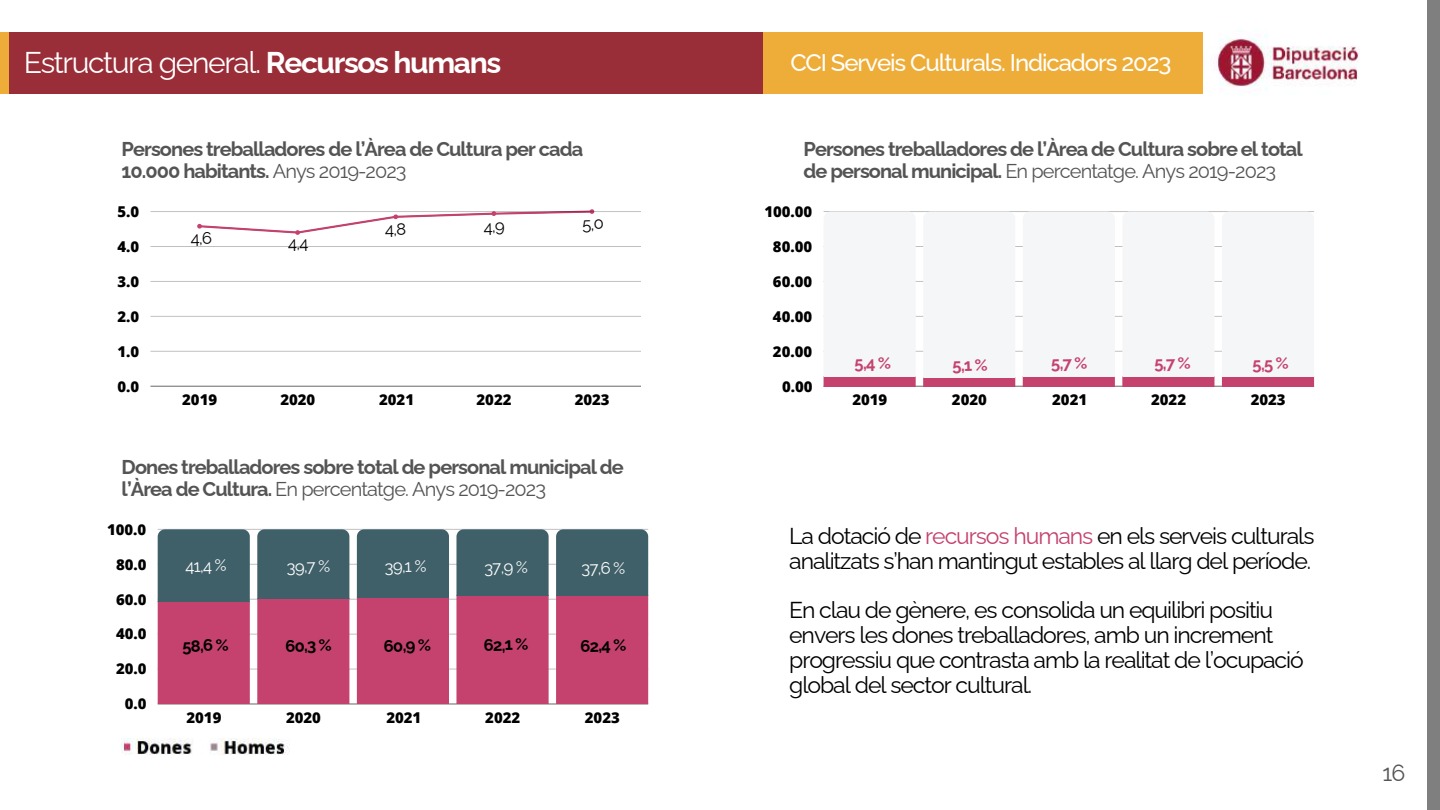
<style>
.page{position:relative;width:1440px;height:810px;background:#fff}
.page>*{position:absolute;margin:0;border:0;box-sizing:border-box;transform-origin:0 0}
.t1{font:30px "Raleway";letter-spacing:-.045em;color:#fff}
.t2{font:500 24px "Raleway";letter-spacing:-.045em;color:#fff}
.t3{font:23px/24.8px "Raleway";letter-spacing:-.045em;color:#000}
.t4{font:23px "Raleway";color:#545454}
.t5{font:700 20px/21.8px "Raleway";letter-spacing:-.045em;color:#545454}
.t6{font:700 16.6px "Raleway";color:#000}
.t7{font:16.6px "Raleway";color:#fff}
.t8{font:700 16.6px "Raleway";color:#c5416e}
.t9{font:800 14.9px "Open Sans";color:#000}
.s1{font-weight:700}
.s2{font-weight:400}
.s3{color:#c5416e}
</style>
<div class="page">
<hr style="left:824px;top:386px;width:490px;height:1px;background:#000;opacity:.6">
<hr style="left:824px;top:351px;width:490px;height:1px;background:#cecece">
<hr style="left:824px;top:316px;width:490px;height:1px;background:#000;opacity:.25">
<hr style="left:824px;top:281px;width:490px;height:1px;background:#000;opacity:.25">
<hr style="left:824px;top:246px;width:490px;height:1px;background:#000;opacity:.25">
<hr style="left:824px;top:211px;width:490px;height:1px;background:#000;opacity:.25">
<div style="left:824px;top:246px;width:92px;height:140px;background:#f5f6f7"></div>
<div style="left:923px;top:246px;width:92px;height:140px;background:#f5f6f7"></div>
<div style="left:1023px;top:246px;width:92px;height:140px;background:#f5f6f7"></div>
<div style="left:1122px;top:246px;width:92px;height:140px;background:#f5f6f7"></div>
<div style="left:1222px;top:246px;width:92px;height:140px;background:#f5f6f7"></div>
<hr style="left:158px;top:704px;width:490px;height:1px;background:#b5b5b5">
<hr style="left:158px;top:669px;width:490px;height:1px;background:#000;opacity:.25">
<hr style="left:158px;top:634px;width:490px;height:1px;background:#000;opacity:.25">
<hr style="left:158px;top:599px;width:490px;height:1px;background:#000;opacity:.25">
<hr style="left:158px;top:564px;width:490px;height:1px;background:#000;opacity:.25">
<hr style="left:158px;top:529px;width:490px;height:1px;background:#c9c9c9">
<svg style="left:158px;top:529px;width:92px;height:175px;background:#8e4e6c"></svg>
<svg style="left:257px;top:529px;width:92px;height:175px;background:#914f6e"></svg>
<svg style="left:357px;top:529px;width:92px;height:175px;background:#914d6c"></svg>
<svg style="left:456px;top:529px;width:93px;height:175px;background:#934e6d"></svg>
<svg style="left:556px;top:529px;width:92px;height:175px;background:#924d6c"></svg>
<hr style="left:150px;top:386px;width:491px;height:1px;background:#939393">
<hr style="left:150px;top:351px;width:491px;height:1px;background:#cecece">
<hr style="left:150px;top:316px;width:491px;height:1px;background:#c9c9c9">
<hr style="left:150px;top:281px;width:491px;height:1px;background:#c4c4c4">
<hr style="left:150px;top:246px;width:491px;height:1px;background:#bfbfbf">
<hr style="left:150px;top:211px;width:491px;height:1px;background:#c4c4c4">
<img style="left:122px;top:739px;width:168px;height:16px">
<div style="left:762px;top:32px;width:442px;height:62px;background:#eead38"></div>
<div style="left:9px;top:32px;width:753px;height:62px;background:#992d38"></div>
<div style="left:0;top:32px;width:9px;height:62px;background:#eead38"></div>
<img style="left:1214px;top:34px;width:145px;height:57px">
<div style="left:1427px;top:0;width:13px;height:810px;background:#7f7f7f"></div>
<svg style="left:197px;top:209px;width:398px;height:26px"></svg>
<h1 class="t1" style="left:24px;top:45px;width:479px">Estructura general. <span class="s1">Recursos humans</span></h1>
<p class="t2" style="left:790px;top:48px;width:383px">CCI Serveis Culturals. Indicadors 2023</p>
<p class="t5" style="left:122px;top:138px;width:463px">Persones treballadores de l’Àrea de Cultura per cada<br>10.000 habitants. <span class="s2">Anys 2019-2023</span></p>
<p class="t9" style="left:117px;top:201px;width:23px">5.0</p>
<p class="t9" style="left:117px;top:236px;width:23px">4.0</p>
<p class="t9" style="left:117px;top:271px;width:23px">3.0</p>
<p class="t9" style="left:117px;top:306px;width:23px">2.0</p>
<p class="t9" style="left:117px;top:341px;width:23px">1.0</p>
<p class="t9" style="left:117px;top:376px;width:23px">0.0</p>
<p class="t9" style="left:182px;top:389px;width:36px">2019</p>
<p class="t9" style="left:280px;top:389px;width:36px">2020</p>
<p class="t9" style="left:379px;top:389px;width:36px">2021</p>
<p class="t9" style="left:477px;top:389px;width:36px">2022</p>
<p class="t9" style="left:575px;top:389px;width:36px">2023</p>
<p class="t5" style="left:122px;top:456px;width:504px">Dones treballadores sobre total de personal municipal de l’Àrea de Cultura. <span class="s2">En percentatge. Anys 2019-2023</span></p>
<p class="t9" style="left:107px;top:519px;width:41px">100.0</p>
<p class="t9" style="left:116px;top:554px;width:32px">80.0</p>
<p class="t9" style="left:116px;top:589px;width:32px">60.0</p>
<p class="t9" style="left:116px;top:624px;width:32px">40.0</p>
<p class="t9" style="left:116px;top:659px;width:32px">20.0</p>
<p class="t9" style="left:125px;top:693px;width:23px">0.0</p>
<p class="t7" style="left:185px;top:556px;width:43px;rotate:-1deg">41,4 %</p>
<p class="t7" style="left:287px;top:557px;width:45px;rotate:-1deg">39,7 %</p>
<p class="t7" style="left:385px;top:557px;width:43px;rotate:-1deg">39,1 %</p>
<p class="t7" style="left:484px;top:558px;width:45px;rotate:-1deg">37,9 %</p>
<p class="t6" style="left:182px;top:636px;width:48px;rotate:-1deg">58,6 %</p>
<p class="t6" style="left:285px;top:636px;width:48px;rotate:-1deg">60,3 %</p>
<p class="t6" style="left:384px;top:636px;width:49px;rotate:-1deg">60,9 %</p>
<p class="t6" style="left:484px;top:635px;width:46px;rotate:-1deg">62,1 %</p>
<p class="t7" style="left:581px;top:559px;width:45px;rotate:-1deg">37,6 %</p>
<p class="t6" style="left:580px;top:636px;width:47px;rotate:-1deg">62,4 %</p>
<p class="t9" style="left:186px;top:707px;width:36px">2019</p>
<p class="t9" style="left:286px;top:707px;width:36px">2020</p>
<p class="t9" style="left:386px;top:707px;width:36px">2021</p>
<p class="t9" style="left:485px;top:707px;width:36px">2022</p>
<p class="t9" style="left:585px;top:707px;width:36px">2023</p>
<p class="t5" style="left:803px;top:138px;width:501px">Persones treballadores de l’Àrea de Cultura sobre el total de personal municipal. <span class="s2">En percentatge. Anys 2019-2023</span></p>
<p class="t9" style="left:764px;top:201px;width:49px">100.00</p>
<p class="t9" style="left:773px;top:236px;width:41px">80.00</p>
<p class="t9" style="left:773px;top:271px;width:41px">60.00</p>
<p class="t9" style="left:773px;top:306px;width:41px">40.00</p>
<p class="t9" style="left:773px;top:341px;width:41px">20.00</p>
<p class="t9" style="left:782px;top:376px;width:32px">0.00</p>
<p class="t8" style="left:854px;top:353px;width:38px;rotate:-1deg">5,4 %</p>
<p class="t8" style="left:952px;top:356px;width:37px;rotate:-1deg">5,1 %</p>
<p class="t8" style="left:1051px;top:353px;width:38px;rotate:-1deg">5,7 %</p>
<p class="t8" style="left:1154px;top:353px;width:38px;rotate:-1deg">5,7 %</p>
<p class="t8" style="left:1252px;top:354px;width:38px;rotate:-1deg">5,5 %</p>
<p class="t9" style="left:852px;top:389px;width:36px">2019</p>
<p class="t9" style="left:952px;top:389px;width:36px">2020</p>
<p class="t9" style="left:1052px;top:389px;width:36px">2021</p>
<p class="t9" style="left:1151px;top:389px;width:36px">2022</p>
<p class="t9" style="left:1251px;top:389px;width:36px">2023</p>
<p class="t3" style="left:789px;top:524px;width:527px">La dotació de <span class="s3">recursos humans</span> en els serveis culturals analitzats s’han mantingut estables al llarg del període.</p>
<p class="t3" style="left:789px;top:598px;width:516px">En clau de gènere, es consolida un equilibri positiu envers les dones treballadores, amb un increment progressiu que contrasta amb la realitat de l’ocupació global del sector cultural.</p>
<p class="t4" style="left:1383px;top:759px;width:24px">16</p>
</div>
